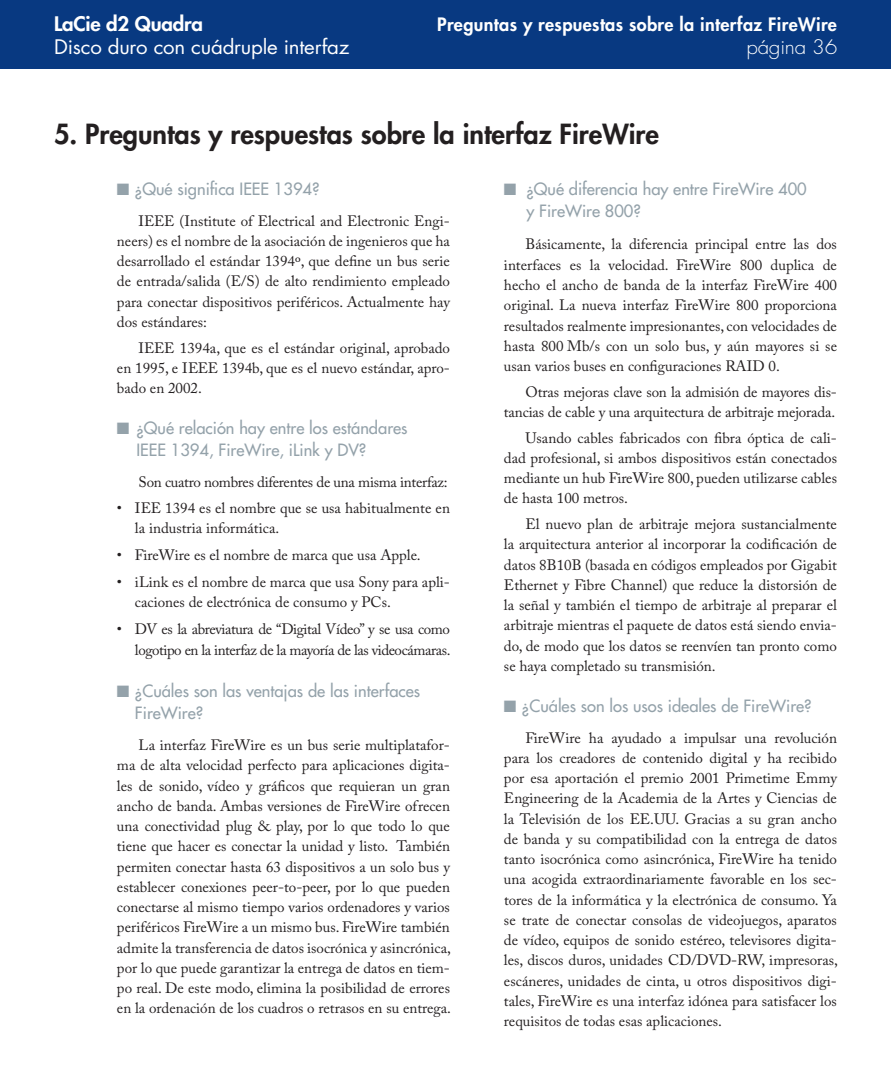
<style>
.page{position:relative;width:891px;height:1080px;background:#fff}
.page>*{position:absolute;margin:0;border:0;box-sizing:border-box;transform-origin:0 0}
.t1{font:800 27px "Futura";color:#231f20}
.t2{font:19.5px "Futura";letter-spacing:-.01em;color:#fff;scale:1.05 1}
.t3{font:800 19.5px "Futura";letter-spacing:-.01em;color:#fff;scale:1.05 1}
.t4{font:300 19.5px "Futura";letter-spacing:-.01em;color:#fff;scale:1.05 1}
.t5{font:800 18px "Futura";letter-spacing:.02em;color:#fff}
.t6{font:16.5px/22.5px "Futura";color:#94a2aa}
.t7{font:16.5px "Zapf Dingbats ITC";color:#94a2aa}
.t8{font:15px/20.2px "Adobe Caslon Pro";color:#231f20;text-align:justify}
.t9{font:15px/25.7px "Adobe Caslon Pro";letter-spacing:-.02em;color:#231f20}
.t10{font:15px "Adobe Caslon Pro";letter-spacing:-.03em;color:#231f20}
</style>
<div class="page">
<div style="left:0;top:0;width:891px;height:69px;background:#083981"></div>
<h2 class="t3" style="left:54px;top:10px;width:143px">LaCie d2 Quadra</h2>
<h2 class="t2" style="left:54px;top:33px;width:283px">Disco duro con cuádruple interfaz</h2>
<h2 class="t4" style="left:746px;top:34px;width:75px">página 36</h2>
<p class="t5" style="left:437px;top:12px;width:401px">Preguntas y respuestas sobre la interfaz FireWire</p>
<h1 class="t1" style="left:54px;top:116px;width:607px">5. Preguntas y respuestas sobre la interfaz FireWire</h1>
<p class="t6" style="left:117px;top:177px;width:204px">■ ¿Qué significa IEEE 1394?</p>
<p class="t8" style="left:117px;top:210px;width:335px;text-indent:22px">IEEE (Institute of Electrical and Electronic Engi&shy;neers) es el nombre de la asociación de ingenieros que ha desarrollado el estándar 1394º, que define un bus serie de entrada/salida (E/S) de alto rendimiento empleado para conectar dispositivos periféricos. Actualmente hay dos estándares:</p>
<p class="t8" style="left:117px;top:337px;width:335px;text-indent:22px">IEEE 1394a, que es el estándar original, aprobado en 1995, e IEEE 1394b, que es el nuevo estándar, apro&shy;bado en 2002.</p>
<p class="t6" style="left:136px;top:416px;width:273px;text-indent:-20px">■ ¿Qué relación hay entre los estándares<br>IEEE 1394, FireWire, iLink y DV?</p>
<p class="t9" style="left:135px;top:469px;width:316px">Son cuatro nombres diferentes de una misma interfaz:<br>IEE 1394 es el nombre que se usa habitualmente en</p>
<p class="t8" style="left:135px;top:515px;width:317px;line-height:26.7px;text-align:left">la industria informática.<br>FireWire es el nombre de marca que usa Apple. iLink es el nombre de marca que usa Sony para apli-</p>
<p class="t9" style="left:135px;top:588px;width:317px;line-height:26.7px">caciones de electrónica de consumo y PCs.<br>DV es la abreviatura de “Digital Vídeo” y se usa como</p>
<p class="t10" style="left:135px;top:641px;width:317px">logotipo en la interfaz de la mayoría de las videocámaras.</p>
<p class="t6" style="left:135px;top:679px;width:287px;text-indent:-18px">■ ¿Cuáles son las ventajas de las interfaces<br>FireWire?</p>
<p class="t8" style="left:117px;top:735px;width:336px;text-indent:22px">La interfaz FireWire es un bus serie multiplatafor&shy;ma de alta velocidad perfecto para aplicaciones digita&shy;les de sonido, vídeo y gráficos que requieran un gran ancho de banda. Ambas versiones de FireWire ofrecen una conectividad plug &amp; play, por lo que todo lo que tiene que hacer es conectar la unidad y listo. También permiten conectar hasta 63 dispositivos a un solo bus y establecer conexiones peer-to-peer, por lo que pueden conectarse al mismo tiempo varios ordenadores y varios periféricos FireWire a un mismo bus. FireWire también admite la transferencia de datos isocrónica y asincrónica, por lo que puede garantizar la entrega de datos en tiem&shy;po real. De este modo, elimina la posibilidad de errores en la ordenación de los cuadros o retrasos en su entrega.</p>
<p class="t8" style="left:117px;top:498px;width:7px">•</p>
<p class="t8" style="left:117px;top:541px;width:7px;line-height:26.7px">• •</p>
<p class="t8" style="left:117px;top:618px;width:7px">•</p>
<p class="t6" style="left:526px;top:177px;width:282px">¿Qué diferencia hay entre FireWire 400 y FireWire 800?</p>
<p class="t8" style="left:504px;top:233px;width:335px;text-indent:22px">Básicamente, la diferencia principal entre las dos interfaces es la velocidad. FireWire 800 duplica de hecho el ancho de banda de la interfaz FireWire 400 original. La nueva interfaz FireWire 800 proporciona resultados realmente impresionantes, con velocidades de hasta 800 Mb/s con un solo bus, y aún mayores si se usan varios buses en configuraciones RAID 0.</p>
<p class="t8" style="left:504px;top:381px;width:335px;text-align:right">Otras mejoras clave son la admisión de mayores dis&shy;tancias de cable y una arquitectura de arbitraje mejorada.</p>
<p class="t8" style="left:504px;top:427px;width:335px;text-indent:22px">Usando cables fabricados con fibra óptica de cali&shy;dad profesional, si ambos dispositivos están conectados mediante un hub FireWire 800, pueden utilizarse cables de hasta 100 metros.</p>
<p class="t8" style="left:504px;top:514px;width:335px;text-indent:22px">El nuevo plan de arbitraje mejora sustancialmente la arquitectura anterior al incorporar la codificación de datos 8B10B (basada en códigos empleados por Gigabit Ethernet y Fibre Channel) que reduce la distorsión de la señal y también el tiempo de arbitraje al preparar el arbitraje mientras el paquete de datos está siendo envia&shy;do, de modo que los datos se reenvíen tan pronto como se haya completado su transmisión.</p>
<p class="t6" style="left:504px;top:694px;width:309px">■ ¿Cuáles son los usos ideales de FireWire?</p>
<p class="t8" style="left:504px;top:727px;width:336px;text-indent:22px">FireWire ha ayudado a impulsar una revolución para los creadores de contenido digital y ha recibido por esa aportación el premio 2001 Primetime Emmy Engineering de la Academia de la Artes y Ciencias de la Televisión de los EE.UU. Gracias a su gran ancho de banda y su compatibilidad con la entrega de datos tanto isocrónica como asincrónica, FireWire ha tenido una acogida extraordinariamente favorable en los sec&shy;tores de la informática y la electrónica de consumo. Ya se trate de conectar consolas de videojuegos, aparatos de vídeo, equipos de sonido estéreo, televisores digita&shy;les, discos duros, unidades CD/DVD-RW, impresoras, escáneres, unidades de cinta, u otros dispositivos digi&shy;tales, FireWire es una interfaz idónea para satisfacer los requisitos de todas esas aplicaciones.</p>
<p class="t7" style="left:504px;top:181px;width:14px">■</p>
</div>
